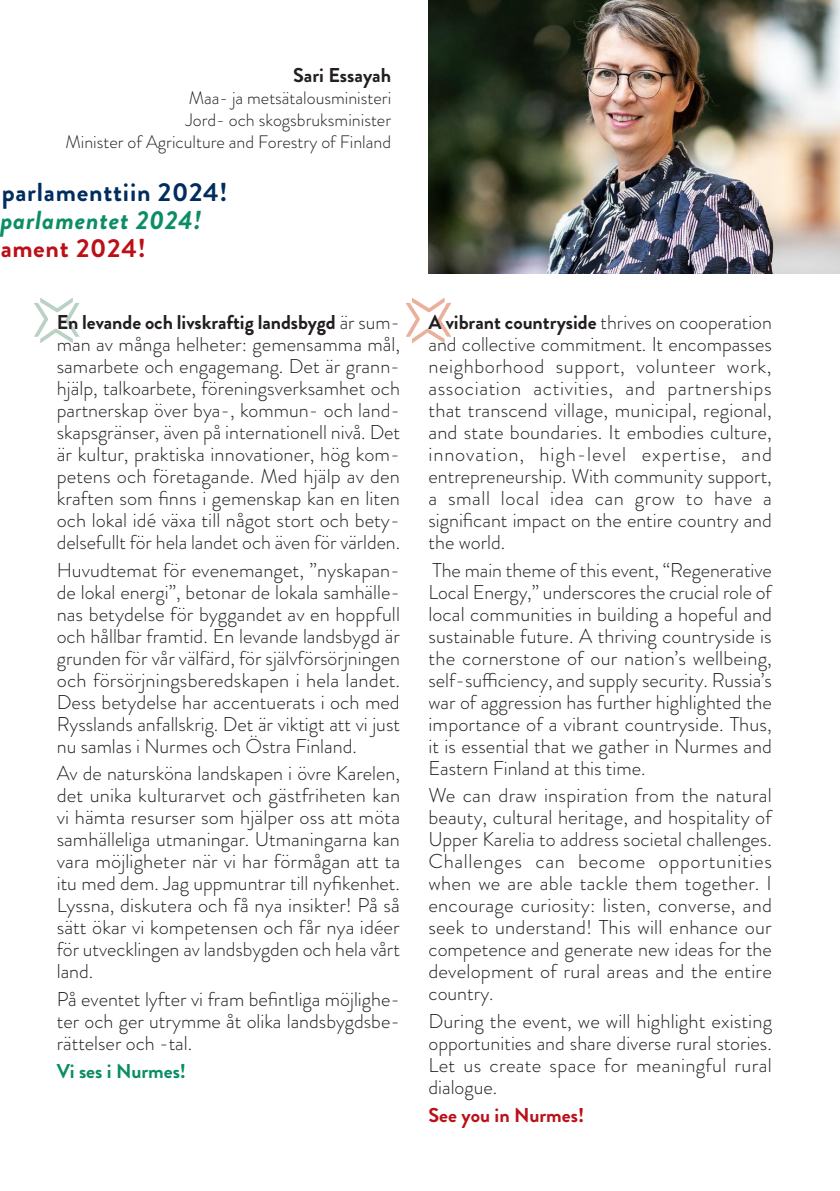
<style>
.page{position:relative;width:840px;height:1191px;background:#fff}
.page>*{position:absolute;margin:0;border:0;box-sizing:border-box;transform-origin:0 0}
.t1{font:700 26px "Brandon Grotesque";letter-spacing:.03em;color:#002d5e}
.t2{font:italic 700 26px "Brandon Grotesque";letter-spacing:.03em;color:#0b8d66}
.t3{font:700 26px "Brandon Grotesque";letter-spacing:.025em;color:#bb1018}
.leipis{font:300 20px/22px "Brandon Grotesque";color:#231f20;text-align:justify}
.leipis-2{font:700 20px "Brandon Grotesque";color:#bb1018}
.leipis-3{font:700 20px "Brandon Grotesque";color:#0b8d66}
.leipis-4{font:700 20px "Brandon Grotesque";color:#231f20}
.leipis-5{font:300 18px/22px "Brandon Grotesque";color:#231f20;text-align:right}
.s1{font-weight:700}
</style>
<div class="page">
<svg style="left:406px;top:297px;width:45px;height:46px"></svg>
<svg style="left:34px;top:298px;width:46px;height:45px"></svg>
<img style="left:428px;top:0;width:411px;height:273px">
<p class="leipis-4" style="left:293px;top:61px;width:100px">Sari Essayah</p>
<p class="leipis-5" style="left:65px;top:87px;width:327px">Maa- ja metsätalousministeri<br>Jord- och skogsbruksminister<br>Minister of Agriculture and Forestry of Finland</p>
<h1 class="t1" style="left:2px;top:174px;width:227px">parlamenttiin 2024!</h1>
<h1 class="t2" style="left:0;top:202px;width:202px">parlamentet 2024!</h1>
<h1 class="t3" style="left:1px;top:229px;width:146px">ament 2024!</h1>
<p class="leipis" style="left:57px;top:311px;width:344px"><span class="s1">En levande och livskraftig landsbygd</span> är sum&shy;man av många helheter: gemensamma mål, samarbete och engagemang. Det är grann&shy;hjälp, talkoarbete, föreningsverksamhet och partnerskap över bya-, kommun- och land&shy;skapsgränser, även på internationell nivå. Det är kultur, praktiska innovationer, hög kom&shy;petens och företagande. Med hjälp av den kraften som finns i gemenskap kan en liten och lokal idé växa till något stort och bety&shy;delsefullt för hela landet och även för världen.</p>
<p class="leipis" style="left:57px;top:559px;width:345px">Huvudtemat för evenemanget, ”nyskapan&shy;de lokal energi”, betonar de lokala samhälle&shy;nas betydelse för byggandet av en hoppfull och hållbar framtid. En levande landsbygd är grunden för vår välfärd, för självförsörjningen och försörjningsberedskapen i hela landet.<br>Dess betydelse har accentuerats i och med Rysslands anfallskrig. Det är viktigt att vi just nu samlas i Nurmes och Östra Finland.</p>
<p class="leipis" style="left:57px;top:762px;width:345px">Av de natursköna landskapen i övre Karelen, det unika kulturarvet och gästfriheten kan vi hämta resurser som hjälper oss att möta samhälleliga utmaningar. Utmaningarna kan vara möjligheter när vi har förmågan att ta itu med dem. Jag uppmuntrar till nyfikenhet.<br>Lyssna, diskutera och få nya insikter! På så sätt ökar vi kompetensen och får nya idéer för utvecklingen av landsbygden och hela vårt land.</p>
<p class="leipis" style="left:57px;top:988px;width:344px">På eventet lyfter vi fram befintliga möjlighe&shy;ter och ger utrymme åt olika landsbygdsbe&shy;rättelser och -tal.</p>
<p class="leipis-3" style="left:57px;top:1056px;width:131px">Vi ses i Nurmes!</p>
<p class="leipis" style="left:428px;top:311px;width:345px"><span class="s1">A vibrant countryside</span> thrives on cooperation and collective commitment. It encompasses neighborhood support, volunteer work, association activities, and partnerships that transcend village, municipal, regional, and state boundaries. It embodies culture, innovation, high-level expertise, and entrepreneurship. With community support, a small local idea can grow to have a significant impact on the entire country and the world.</p>
<p class="leipis" style="left:428px;top:559px;width:345px">The main theme of this event, “Regenerative Local Energy,” underscores the crucial role of local communities in building a hopeful and sustainable future. A thriving countryside is the cornerstone of our nation’s wellbeing, self-sufficiency, and supply security. Russia’s war of aggression has further highlighted the importance of a vibrant countryside. Thus, it is essential that we gather in Nurmes and Eastern Finland at this time.</p>
<p class="leipis" style="left:428px;top:784px;width:345px">We can draw inspiration from the natural beauty, cultural heritage, and hospitality of Upper Karelia to address societal challenges.<br>Challenges can become opportunities when we are able tackle them together. I encourage curiosity: listen, converse, and seek to understand! This will enhance our competence and generate new ideas for the development of rural areas and the entire country.</p>
<p class="leipis" style="left:428px;top:1010px;width:345px">During the event, we will highlight existing opportunities and share diverse rural stories.<br>Let us create space for meaningful rural dialogue.</p>
<p class="leipis-2" style="left:428px;top:1100px;width:157px">See you in Nurmes!</p>
</div>
